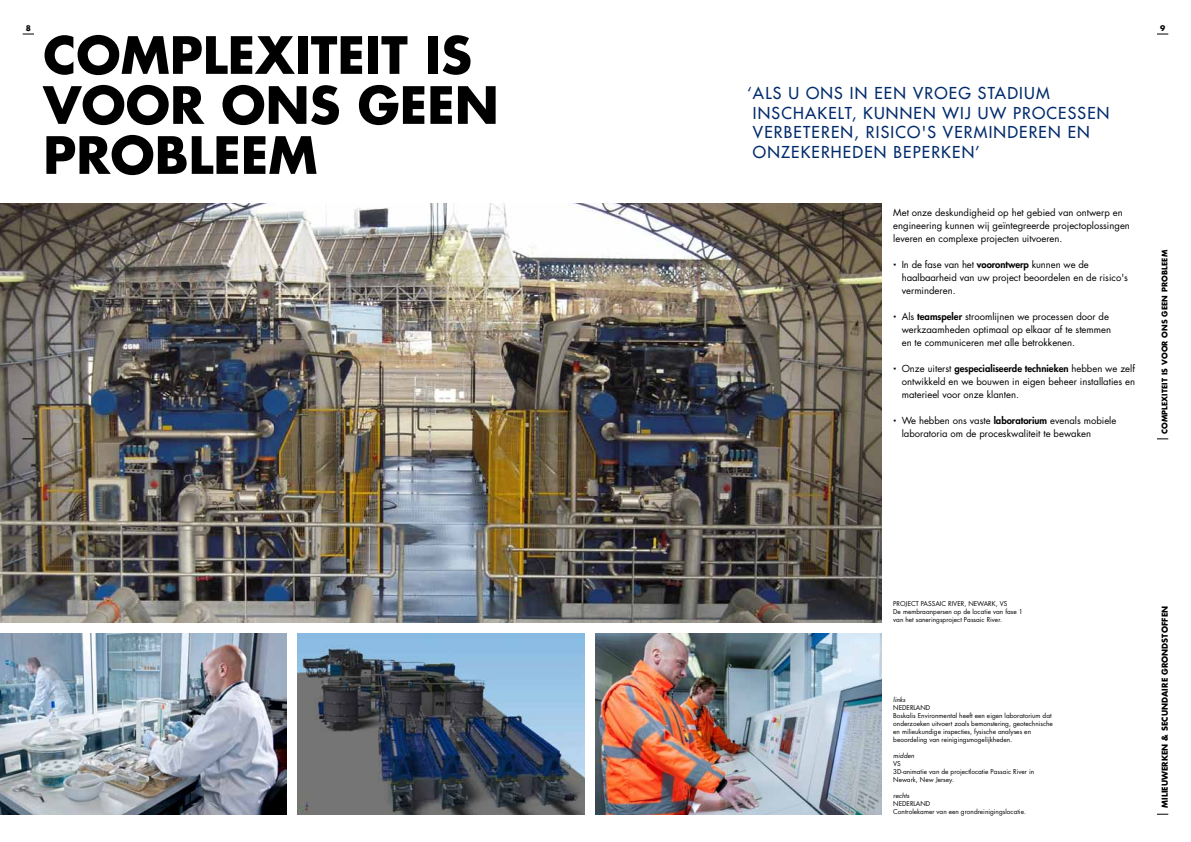
<style>
.page{position:relative;width:1191px;height:842px;background:#fff}
.page>*{position:absolute;margin:0;border:0;box-sizing:border-box;transform-origin:0 0}
.t1{font:700 50px/50px "Futura Std";color:#000}
.t2{font:500 16px/19.5px "Futura Std";letter-spacing:.075em;color:#002b6c}
.t3{font:9.5px/13px "Futura Std";color:#000}
.t4{font:700 8px "Futura Std";letter-spacing:.01em;color:#000}
.t5{font:700 7.5px "Futura Std";letter-spacing:.02em;color:#000}
.t6{font:6.5px/8px "Futura Std";color:#000}
.t7{font:italic 6.5px "Futura Std";color:#000}
.s1{font-weight:800}
</style>
<div class="page">
<img style="left:0;top:203px;width:882px;height:419px">
<svg style="left:22px;top:439px;width:12px;height:1px"></svg>
<img style="left:298px;top:634px;width:286px;height:180px">
<img style="left:595px;top:634px;width:287px;height:180px">
<img style="left:0;top:634px;width:286px;height:180px">
<p class="t5" style="left:26px;top:23px;width:7px">8</p>
<h1 class="t1" style="left:43px;top:29px;width:457px">COMPLEXITEIT IS<br>VOOR ONS GEEN<br>PROBLEEM</h1>
<h2 class="t2" style="left:753px;top:83px;width:358px;text-indent:-6px">‘ALS U ONS IN EEN VROEG STADIUM<br>INSCHAKELT, KUNNEN WIJ UW PROCESSEN<br>VERBETEREN, RISICO'S VERMINDEREN EN<br>ONZEKERHEDEN BEPERKEN’</h2>
<p class="t3" style="left:893px;top:206px;width:238px">Met onze deskundigheid op het gebied van ontwerp en engineering kunnen wij geïntegreerde projectoplossingen leveren en complexe projecten uitvoeren.</p>
<p class="t3" style="left:901px;top:258px;width:228px">In de fase van het <span class="s1">voorontwerp</span> kunnen we de haalbaarheid van uw project beoordelen en de risico's verminderen.</p>
<p class="t3" style="left:901px;top:310px;width:211px">Als <span class="s1">teamspeler</span> stroomlijnen we processen door de werkzaamheden optimaal op elkaar af te stemmen en te communiceren met alle betrokkenen.</p>
<p class="t3" style="left:901px;top:362px;width:235px;text-align:justify">Onze uiterst <span class="s1">gespecialiseerde technieken</span> hebben we zelf ontwikkeld en we bouwen in eigen beheer installaties en materieel voor onze klanten.</p>
<p class="t3" style="left:901px;top:414px;width:216px">We hebben ons vaste <span class="s1">laboratorium</span> evenals mobiele laboratoria om de proceskwaliteit te bewaken</p>
<p class="t5" style="left:1160px;top:23px;width:7px">9</p>
<p class="t5" style="left:1159px;top:434px;width:186px;rotate:-90deg">COMPLEXITEIT IS VOOR ONS GEEN PROBLEEM</p>
<p class="t6" style="left:893px;top:600px;width:131px">PROJECT PASSAIC RIVER, NEWARK, VS<br>De membraanpersen op de locatie van fase 1 van het saneringsproject Passaic River.</p>
<p class="t7" style="left:893px;top:695px;width:14px">links</p>
<p class="t6" style="left:893px;top:704px;width:161px">NEDERLAND<br>Boskalis Environmental heeft een eigen laboratorium dat onderzoeken uitvoert zoals bemonstering, geotechnische en milieukundige inspecties, fysische analyses en beoordeling van reinigingsmogelijkheden.</p>
<p class="t7" style="left:893px;top:751px;width:23px">midden</p>
<p class="t6" style="left:893px;top:760px;width:142px">VS<br>3D-animatie van de projectlocatie Passaic River in<br>Newark, New Jersey.</p>
<p class="t7" style="left:893px;top:791px;width:18px">rechts</p>
<p class="t6" style="left:893px;top:800px;width:134px">NEDERLAND<br>Controlekamer van een grondreinigingslocatie.</p>
<p class="t4" style="left:1159px;top:808px;width:204px;rotate:-90deg">MILIEUWERKEN &amp; SECUNDAIRE GRONDSTOFFEN</p>
</div>
